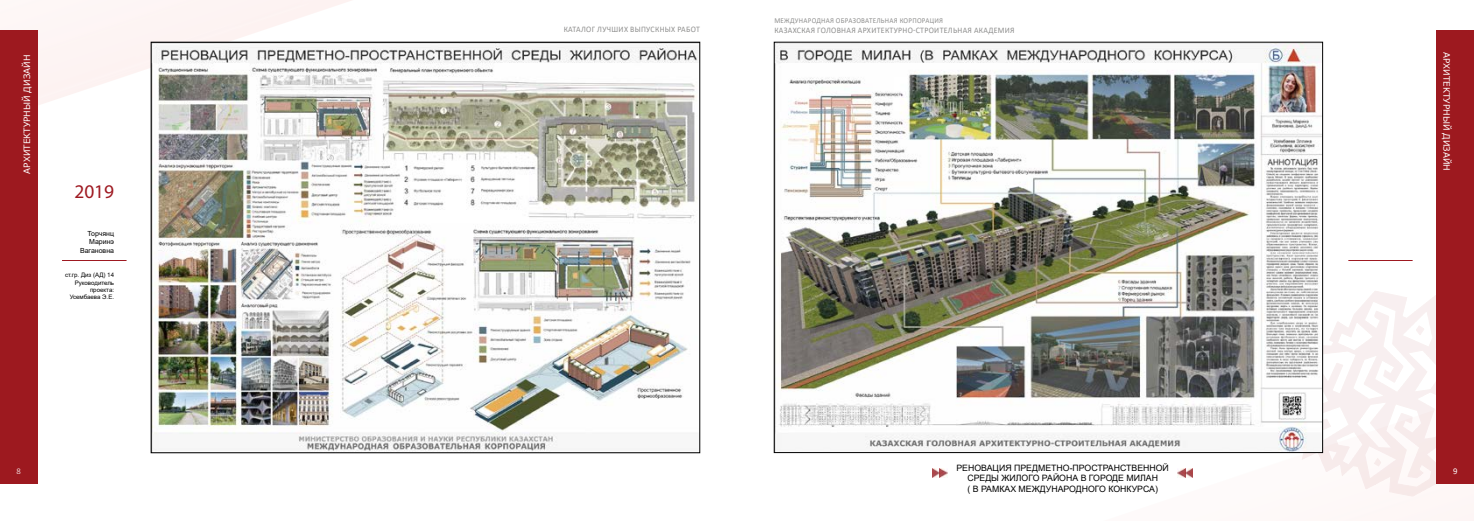
<style>
.page{position:relative;width:1474px;height:521px;background:#fff}
.page>*{position:absolute;margin:0;border:0;box-sizing:border-box;transform-origin:0 0}
.t1{font:19.43px "Myriad Pro";color:#9e1921}
.t2{font:8.75px/10.5px "Arial";color:#000;text-align:center}
.t3{font:8.75px "MS Reference Sans Serif";color:#fff}
.t4{font:300 8.75px "Calibri";color:#fff}
.t5{font:8.75px "Calibri";color:#fff}
.t6{font:8.4px "Calibri";letter-spacing:.04em;color:#8e8e8d;scale:.93 1}
.t7{font:7.52px "Calibri";letter-spacing:.04em;color:#8e8e8d;scale:.93 1}
.t8{font:7px/8.4px "Arial";color:#000;text-align:right}
.t9{font:6.12px/7.4px "Arial";color:#000;text-align:right}
</style>
<div class="page">
<img style="left:37px;top:0;width:363px;height:127px">
<img style="left:1078px;top:453px;width:211px;height:25px">
<div style="left:0;top:30px;width:37px;height:454px;background:#9d191f"></div>
<div style="left:1436px;top:30px;width:37px;height:454px;background:#9d191f"></div>
<hr style="left:62px;top:260px;width:64px;height:1px;background:#9e1921">
<svg style="left:1289px;top:291px;width:147px;height:206px"></svg>
<svg style="left:1416px;top:325px;width:9px;height:10px"></svg>
<svg style="left:1373px;top:457px;width:8px;height:10px"></svg>
<hr style="left:1348px;top:260px;width:64px;height:1px;background:#9e1921">
<svg style="left:932px;top:468px;width:15px;height:10px"></svg>
<svg style="left:1177px;top:468px;width:15px;height:10px"></svg>
<img style="left:153px;top:44px;width:545px;height:407px">
<img style="left:776px;top:44px;width:544px;height:407px">
<p class="t3" style="left:21px;top:174px;width:120px;rotate:-90deg">АРХИТЕКТУРНЫЙ ДИЗАЙН</p>
<h1 class="t1" style="left:74px;top:180px;width:41px">2019</h1>
<p class="t8" style="left:80px;top:229px;width:36px">Торчянц<br>Маринэ<br>Вагановна</p>
<p class="t9" style="left:65px;top:271px;width:51px">ст.гр. Диз (АД) 14<br>Руководитель проекта:<br>Усембаева Э.Е.</p>
<p class="t6" style="left:563px;top:24px;width:148px">КАТАЛОГ ЛУЧШИХ ВЫПУСКНЫХ РАБОТ</p>
<p class="t7" style="left:774px;top:15px;width:183px">МЕЖДУНАРОДНАЯ ОБРАЗОВАТЕЛЬНАЯ КОРПОРАЦИЯ</p>
<p class="t6" style="left:774px;top:24px;width:260px">КАЗАХСКАЯ ГОЛОВНАЯ АРХИТЕКТУРНО-СТРОИТЕЛЬНАЯ АКАДЕМИЯ</p>
<p class="t3" style="left:1452px;top:52px;width:120px;rotate:90deg">АРХИТЕКТУРНЫЙ ДИЗАЙН</p>
<p class="t2" style="left:956px;top:462px;width:214px">РЕНОВАЦИЯ ПРЕДМЕТНО-ПРОСТРАНСТВЕННОЙ<br>СРЕДЫ ЖИЛОГО РАЙОНА В ГОРОДЕ МИЛАН<br>( В РАМКАХ МЕЖДУНАРОДНОГО КОНКУРСА)</p>
<p class="t4" style="left:16px;top:465px;width:6px">8</p>
<p class="t5" style="left:1452px;top:465px;width:6px">9</p>
</div>
